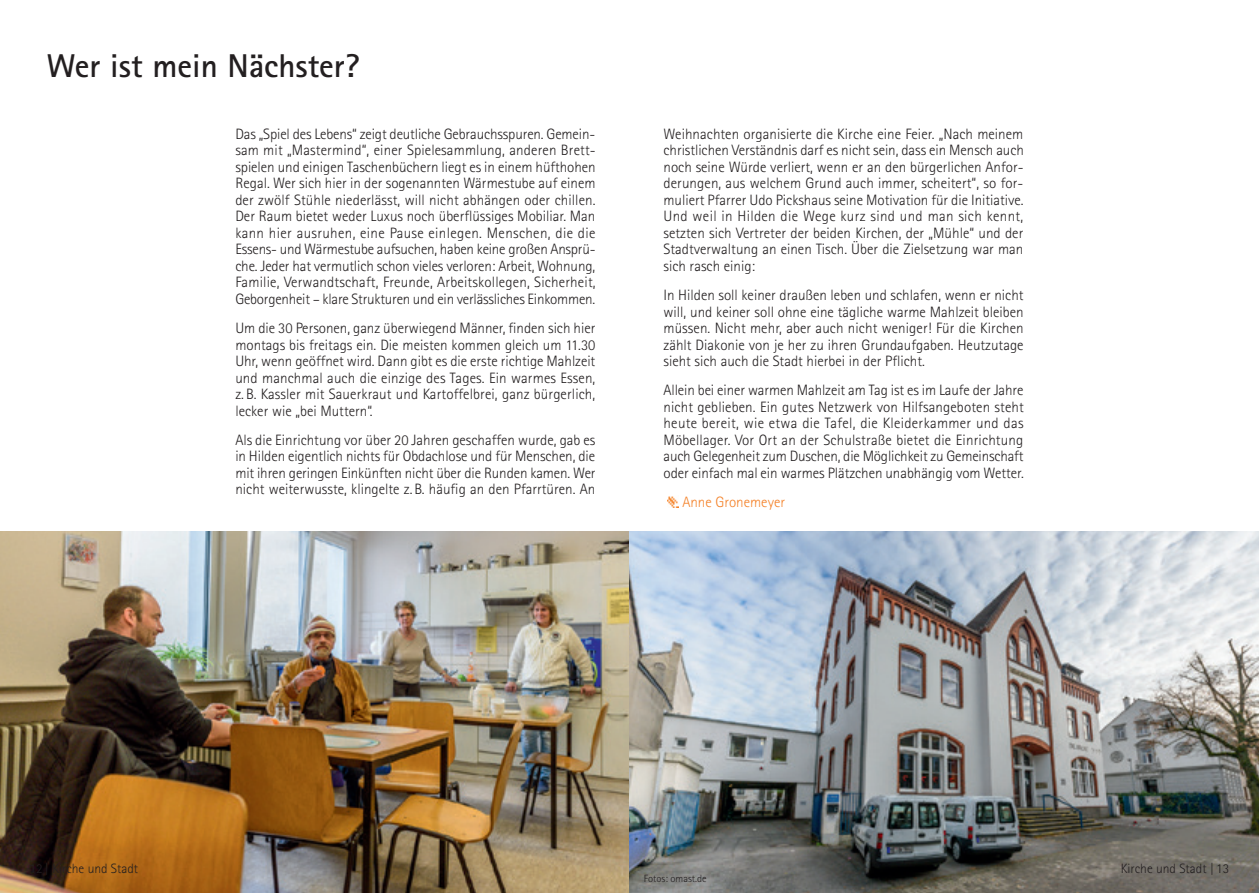
<style>
.page{position:relative;width:1259px;height:893px;background:#fff}
.page>*{position:absolute;margin:0;border:0;box-sizing:border-box;transform-origin:0 0}
.t1{font:700 33px "Rotis Sans Serif";color:#231f20}
.t2{font:300 15px/16.5px "Rotis Sans Serif";color:#231f20;text-align:justify}
.t3{font:300 15px "Rotis Sans Serif";color:#f48026}
.t4{font:300 13.5px "Rotis Sans Serif";color:#231f20}
.t5{font:300 10.5px "Rotis Sans Serif";color:#231f20}
</style>
<div class="page">
<img style="left:0;top:532px;width:629px;height:361px">
<img style="left:629px;top:532px;width:630px;height:361px">
<svg style="left:667px;top:496px;width:12px;height:11px"></svg>
<h1 class="t1" style="left:47px;top:45px;width:314px">Wer ist mein Nächster?</h1>
<p class="t2" style="left:235px;top:126px;width:362px">Das „Spiel des Lebens“ zeigt deutliche Gebrauchsspuren. Gemein&shy;sam mit „Mastermind“, einer Spielesammlung, anderen Brett&shy;spielen und einigen Taschenbüchern liegt es in einem hüfthohen Regal. Wer sich hier in der sogenannten Wärmestube auf einem der zwölf Stühle niederlässt, will nicht abhängen oder chillen.<br>Der Raum bietet weder Luxus noch überflüssiges Mobiliar. Man kann hier ausruhen, eine Pause einlegen. Menschen, die die Essens- und Wärmestube aufsuchen, haben keine großen Ansprü&shy;che. Jeder hat vermutlich schon vieles verloren: Arbeit, Wohnung, Familie, Verwandtschaft, Freunde, Arbeitskollegen, Sicherheit, Geborgenheit – klare Strukturen und ein verlässliches Einkommen.</p>
<p class="t2" style="left:235px;top:320px;width:361px">Um die 30 Personen, ganz überwiegend Männer, finden sich hier montags bis freitags ein. Die meisten kommen gleich um 11.30<br>Uhr, wenn geöffnet wird. Dann gibt es die erste richtige Mahlzeit und manchmal auch die einzige des Tages. Ein warmes Essen, z. B. Kassler mit Sauerkraut und Kartoffelbrei, ganz bürgerlich, lecker wie „bei Muttern“.</p>
<p class="t2" style="left:235px;top:432px;width:362px">Als die Einrichtung vor über 20 Jahren geschaffen wurde, gab es in Hilden eigentlich nichts für Obdachlose und für Menschen, die mit ihren geringen Einkünften nicht über die Runden kamen. Wer nicht weiterwusste, klingelte z. B. häufig an den Pfarrtüren. An</p>
<p class="t2" style="left:663px;top:126px;width:362px">Weihnachten organisierte die Kirche eine Feier. „Nach meinem christlichen Verständnis darf es nicht sein, dass ein Mensch auch noch seine Würde verliert, wenn er an den bürgerlichen Anfor&shy;derungen, aus welchem Grund auch immer, scheitert“, so for&shy;muliert Pfarrer Udo Pickshaus seine Motivation für die Initiative.<br>Und weil in Hilden die Wege kurz sind und man sich kennt, setzten sich Vertreter der beiden Kirchen, der „Mühle“ und der Stadtverwaltung an einen Tisch. Über die Zielsetzung war man sich rasch einig:</p>
<p class="t2" style="left:663px;top:287px;width:362px">In Hilden soll keiner draußen leben und schlafen, wenn er nicht will, und keiner soll ohne eine tägliche warme Mahlzeit bleiben müssen. Nicht mehr, aber auch nicht weniger! Für die Kirchen zählt Diakonie von je her zu ihren Grundaufgaben. Heutzutage sieht sich auch die Stadt hierbei in der Pflicht.</p>
<p class="t2" style="left:663px;top:382px;width:362px">Allein bei einer warmen Mahlzeit am Tag ist es im Laufe der Jahre nicht geblieben. Ein gutes Netzwerk von Hilfsangeboten steht heute bereit, wie etwa die Tafel, die Kleiderkammer und das Möbellager. Vor Ort an der Schulstraße bietet die Einrichtung auch Gelegenheit zum Duschen, die Möglichkeit zu Gemeinschaft oder einfach mal ein warmes Plätzchen unabhängig vom Wetter.</p>
<p class="t3" style="left:682px;top:493px;width:104px">Anne Gronemeyer</p>
<p class="t4" style="left:30px;top:860px;width:110px">12 | Kirche und Stadt</p>
<p class="t5" style="left:644px;top:873px;width:64px">Fotos: omast.de</p>
<p class="t4" style="left:1120px;top:860px;width:110px">Kirche und Stadt | 13</p>
</div>
